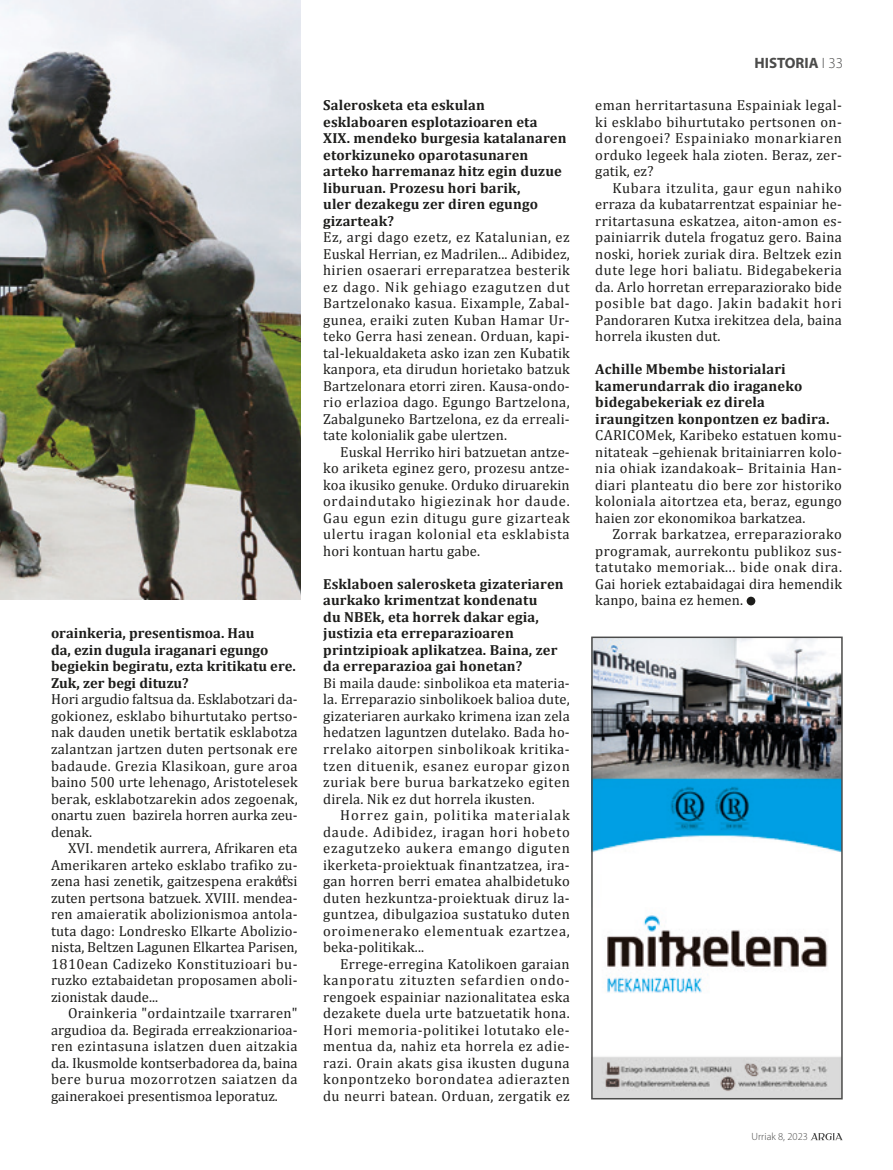
<style>
.page{position:relative;width:893px;height:1170px;background:#fff}
.page>*{position:absolute;margin:0;border:0;box-sizing:border-box;transform-origin:0 0}
.t1{font:700 15px "Myriad Pro";color:#4b4b4a}
.Testua_-_JUST{font:14.55px/16.5px "Cambria";letter-spacing:.01em;color:#1d1d1b;text-align:justify}
.ELK___Erantzuna{font:14.55px/16.5px "Cambria";letter-spacing:.01em;color:#1d1d1b;text-align:justify}
.ELK___Galdera{font:700 14.55px/16.5px "Cambria";letter-spacing:.01em;color:#1d1d1b}
.t2{font:300 11.25px "Myriad Pro";color:#1d1d1b}
.t3{font:300 10.5px "Myriad Pro";color:#4b4b4a}
.s1{font-weight:300}
</style>
<div class="page">
<svg style="left:811px;top:1133px;width:31px;height:7px"></svg>
<img style="left:594px;top:639px;width:246px;height:457px">
<div style="left:591px;top:636px;width:252px;height:463px;border:2px solid #4b4b4a"></div>
<div style="left:747px;top:596px;width:8px;height:9px;background:#1d1d1b;border-radius:50%"></div>
<img style="left:0;top:0;width:300px;height:600px">
<p class="ELK___Galdera" style="left:51px;top:624px;width:246px">orainkeria, presentismoa. Hau<br>da, ezin dugula iraganari egungo begiekin begiratu, ezta kritikatu ere.<br>Zuk, zer begi dituzu?</p>
<p class="ELK___Erantzuna" style="left:51px;top:691px;width:248px">Hori argudio faltsua da. Esklabotzari da&shy;gokionez, esklabo bihurtutako pertso&shy;nak dauden unetik bertatik esklabotza zalantzan jartzen duten pertsonak ere badaude. Grezia Klasikoan, gure aroa baino 500 urte lehenago, Aristotelesek berak, esklabotzarekin ados zegoenak, onartu zuen bazirela horren aurka zeu&shy;denak.</p>
<p class="Testua_-_JUST" style="left:51px;top:839px;width:248px;text-indent:17px">XVI. mendetik aurrera, Afrikaren eta Amerikaren arteko esklabo trafiko zu&shy;zena hasi zenetik, gaitzespena erakutsi zuten pertsona batzuek. XVIII. mendea&shy;ren amaieratik abolizionismoa antola&shy;tuta dago: Londresko Elkarte Abolizio&shy;nista, Beltzen Lagunen Elkartea Parisen, 1810ean Cadizeko Konstituzioari bu&shy;ruzko eztabaidetan proposamen aboli&shy;zionistak daude...</p>
<p class="Testua_-_JUST" style="left:51px;top:1004px;width:248px;text-indent:17px">Orainkeria "ordaintzaile txarraren" argudioa da. Begirada erreakzionarioa&shy;ren ezintasuna islatzen duen aitzakia da. Ikusmolde kontserbadorea da, baina bere burua mozorrotzen saiatzen da gainerakoei presentismoa leporatuz.</p>
<p class="t2" style="left:276px;top:872px;width:14px">AP</p>
<p class="ELK___Galdera" style="left:323px;top:96px;width:245px">Salerosketa eta eskulan esklaboaren esplotazioaren eta<br>XIX. mendeko burgesia katalanaren etorkizuneko oparotasunaren arteko harremanaz hitz egin duzue liburuan. Prozesu hori barik,<br>uler dezakegu zer diren egungo gizarteak?</p>
<p class="ELK___Erantzuna" style="left:323px;top:229px;width:248px">Ez, argi dago ezetz, ez Katalunian, ez Euskal Herrian, ez Madrilen... Adibidez, hirien osaerari erreparatzea besterik ez dago. Nik gehiago ezagutzen dut Bartzelonako kasua. Eixample, Zabal&shy;gunea, eraiki zuten Kuban Hamar Ur&shy;teko Gerra hasi zenean. Orduan, kapi&shy;tal-lekualdaketa asko izan zen Kubatik kanpora, eta dirudun horietako batzuk Bartzelonara etorri ziren. Kausa-ondo&shy;rio erlazioa dago. Egungo Bartzelona, Zabalguneko Bartzelona, ez da erreali&shy;tate kolonialik gabe ulertzen.</p>
<p class="Testua_-_JUST" style="left:323px;top:443px;width:248px;text-indent:17px">Euskal Herriko hiri batzuetan antze&shy;ko ariketa eginez gero, prozesu antze&shy;koa ikusiko genuke. Orduko diruarekin ordaindutako higiezinak hor daude.<br>Gau egun ezin ditugu gure gizarteak ulertu iragan kolonial eta esklabista hori kontuan hartu gabe.</p>
<p class="ELK___Galdera" style="left:323px;top:575px;width:242px">Esklaboen salerosketa gizateriaren aurkako krimentzat kondenatu<br>du NBEk, eta horrek dakar egia, justizia eta erreparazioaren printzipioak aplikatzea. Baina, zer da erreparazioa gai honetan?</p>
<p class="ELK___Erantzuna" style="left:323px;top:674px;width:248px">Bi maila daude: sinbolikoa eta materia&shy;la. Erreparazio sinbolikoek balioa dute, gizateriaren aurkako krimena izan zela hedatzen laguntzen dutelako. Bada ho&shy;rrelako aitorpen sinbolikoak kritika&shy;tzen dituenik, esanez europar gizon zuriak bere burua barkatzeko egiten direla. Nik ez dut horrela ikusten.</p>
<p class="Testua_-_JUST" style="left:323px;top:806px;width:248px;text-indent:17px">Horrez gain, politika materialak daude. Adibidez, iragan hori hobeto ezagutzeko aukera emango diguten ikerketa-proiektuak finantzatzea, ira&shy;gan horren berri ematea ahalbidetuko duten hezkuntza-proiektuak diruz la&shy;guntzea, dibulgazioa sustatuko duten oroimenerako elementuak ezartzea, beka-politikak...</p>
<p class="Testua_-_JUST" style="left:323px;top:955px;width:248px;text-indent:17px">Errege-erregina Katolikoen garaian kanporatu zituzten sefardien ondo&shy;rengoek espainiar nazionalitatea eska dezakete duela urte batzuetatik hona.<br>Hori memoria-politikei lotutako ele&shy;mentua da, nahiz eta horrela ez adie&shy;razi. Orain akats gisa ikusten duguna konpontzeko borondatea adierazten du neurri batean. Orduan, zergatik ez</p>
<p class="t1" style="left:754px;top:53px;width:90px">HISTORIA <span class="s1">І 33</span></p>
<p class="Testua_-_JUST" style="left:595px;top:97px;width:248px">eman herritartasuna Espainiak legal&shy;ki esklabo bihurtutako pertsonen on&shy;dorengoei? Espainiako monarkiaren orduko legeek hala zioten. Beraz, zer&shy;gatik, ez?</p>
<p class="Testua_-_JUST" style="left:595px;top:179px;width:248px;text-indent:17px">Kubara itzulita, gaur egun nahiko erraza da kubatarrentzat espainiar he&shy;rritartasuna eskatzea, aiton-amon es&shy;painiarrik dutela frogatuz gero. Baina noski, horiek zuriak dira. Beltzek ezin dute lege hori baliatu. Bidegabekeria da. Arlo horretan erreparaziorako bide posible bat dago. Jakin badakit hori Pandoraren Kutxa irekitzea dela, baina horrela ikusten dut.</p>
<p class="ELK___Galdera" style="left:595px;top:360px;width:236px">Achille Mbembe historialari kamerundarrak dio iraganeko bidegabekeriak ez direla iraungitzen konpontzen ez badira.</p>
<p class="ELK___Erantzuna" style="left:595px;top:427px;width:248px">CARICOMek, Karibeko estatuen komu&shy;nitateak –gehienak britainiarren kolo&shy;nia ohiak izandakoak– Britainia Han&shy;diari planteatu dio bere zor historiko koloniala aitortzea eta, beraz, egungo haien zor ekonomikoa barkatzea.</p>
<p class="Testua_-_JUST" style="left:595px;top:526px;width:248px;text-indent:17px">Zorrak barkatzea, erreparaziorako programak, aurrekontu publikoz sus&shy;tatutako memoriak... bide onak dira.<br>Gai horiek eztabaidagai dira hemendik kanpo, baina ez hemen.</p>
<p class="t3" style="left:752px;top:1130px;width:58px">Urriak 8, 2023</p>
</div>
